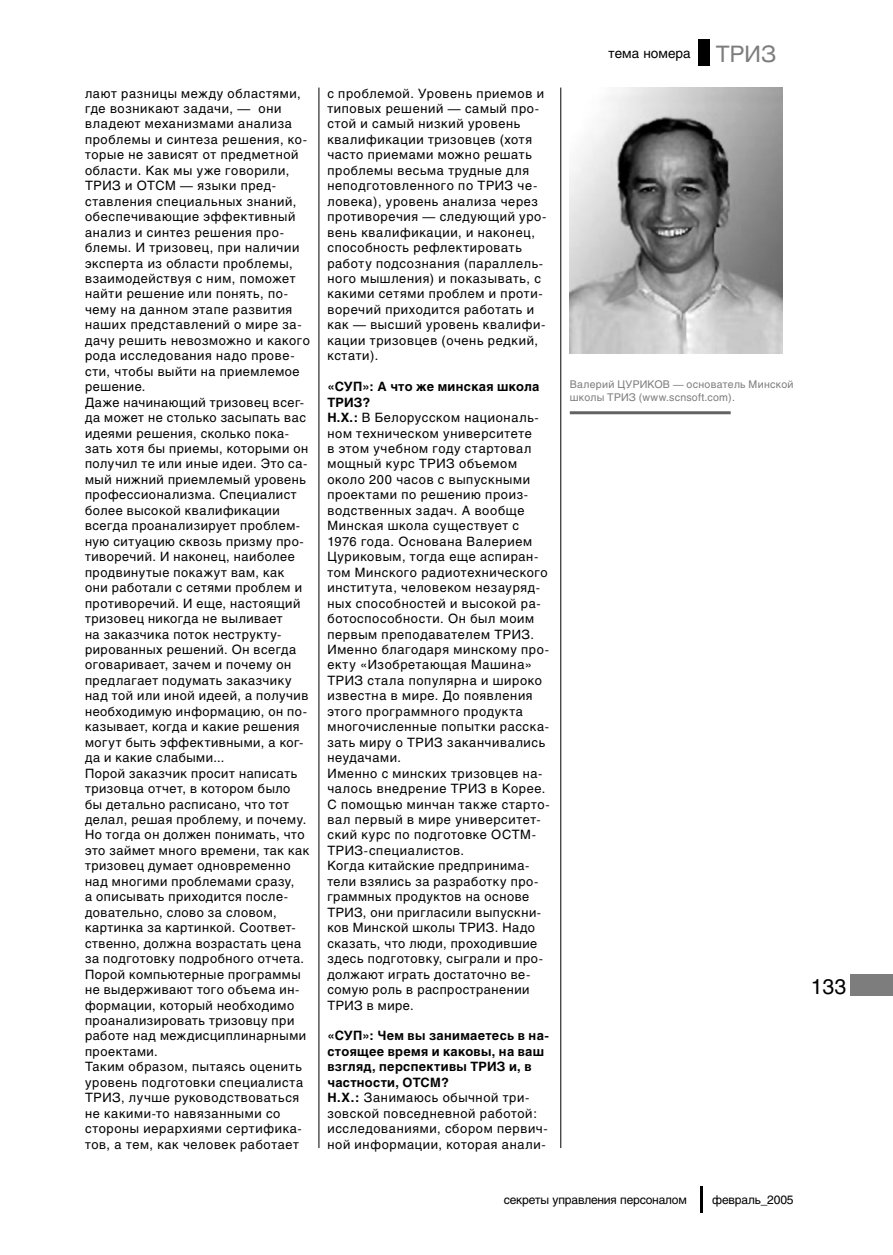
<style>
.page{position:relative;width:893px;height:1255px;background:#fff}
.page>*{position:absolute;margin:0;border:0;box-sizing:border-box;transform-origin:0 0}
.t1{font:21px "Helios";color:#000}
.t2{font:13.5px "Helios";color:#000}
.t3{font:12.75px/15.5px "Helios";letter-spacing:.05em;color:#000}
.t4{font:700 12.75px/15.5px "Helios";letter-spacing:.025em;color:#000}
.t5{font:12px "Helios";letter-spacing:-.015em;color:#000}
.t6{font:10.5px/13.5px "Helios";letter-spacing:.025em;color:#7d7d7d}
.s1{font-weight:700}
.s2{font-size:22.5px;color:#7d7d7d}
</style>
<div class="page">
<div style="left:850px;top:974px;width:43px;height:22px;background:#7d7d7d"></div>
<hr style="left:700px;top:1186px;width:2px;height:26px;background:#000">
<div style="left:698px;top:40px;width:12px;height:26px;background:#000"></div>
<img style="left:570px;top:88px;width:212px;height:266px">
<hr style="left:570px;top:411px;width:161px;height:3px;background:#636363">
<hr style="left:319px;top:88px;width:1px;height:1059px;background:#000">
<hr style="left:560px;top:88px;width:1px;height:1059px;background:#000">
<p class="t3" style="left:85px;top:85px;width:226px">лают разницы между областями, где возникают задачи, — они владеют механизмами анализа проблемы и синтеза решения, ко&shy;торые не зависят от предметной области. Как мы уже говорили,<br>ТРИЗ и ОТСМ — языки пред&shy;ставления специальных знаний, обеспечивающие эффективный анализ и синтез решения про&shy;блемы. И тризовец, при наличии эксперта из области проблемы, взаимодействуя с ним, поможет найти решение или понять, по&shy;чему на данном этапе развития наших представлений о мире за&shy;дачу решить невозможно и какого рода исследования надо прове&shy;сти, чтобы выйти на приемлемое решение.</p>
<p class="t3" style="left:85px;top:394px;width:225px">Даже начинающий тризовец всег&shy;да может не столько засыпать вас идеями решения, сколько пока&shy;зать хотя бы приемы, которыми он получил те или иные идеи. Это са&shy;мый нижний приемлемый уровень профессионализма. Специалист более высокой квалификации всегда проанализирует проблем&shy;ную ситуацию сквозь призму про&shy;тиворечий. И наконец, наиболее продвинутые покажут вам, как они работали с сетями проблем и противоречий. И еще, настоящий тризовец никогда не выливает<br>на заказчика поток неструкту&shy;рированных решений. Он всегда оговаривает, зачем и почему он предлагает подумать заказчику над той или иной идеей, а получив необходимую информацию, он по&shy;казывает, когда и какие решения могут быть эффективными, а ког&shy;да и какие слабыми...</p>
<p class="t3" style="left:85px;top:765px;width:226px">Порой заказчик просит написать тризовца отчет, в котором было бы детально расписано, что тот делал, решая проблему, и почему.<br>Но тогда он должен понимать, что это займет много времени, так как тризовец думает одновременно над многими проблемами сразу,<br>а описывать приходится после&shy;довательно, слово за словом, картинка за картинкой. Соответ&shy;ственно, должна возрастать цена за подготовку подробного отчета.<br>Порой компьютерные программы не выдерживают того объема ин&shy;формации, который необходимо проанализировать тризовцу при работе над междисциплинарными проектами.</p>
<p class="t3" style="left:85px;top:1058px;width:220px">Таким образом, пытаясь оценить уровень подготовки специалиста<br>ТРИЗ, лучше руководствоваться не какими-то навязанными со стороны иерархиями сертифика&shy;тов, а тем, как человек работает</p>
<p class="t3" style="left:327px;top:85px;width:221px">с проблемой. Уровень приемов и типовых решений — самый про&shy;стой и самый низкий уровень квалификации тризовцев (хотя часто приемами можно решать проблемы весьма трудные для неподготовленного по ТРИЗ че&shy;ловека), уровень анализа через противоречия — следующий уро&shy;вень квалификации, и наконец, способность рефлектировать работу подсознания (параллель&shy;ного мышления) и показывать, с какими сетями проблем и проти&shy;воречий приходится работать и как — высший уровень квалифи&shy;кации тризовцев (очень редкий, кстати).</p>
<p class="t4" style="left:327px;top:379px;width:214px">«СУП»: А что же минская школа<br>ТРИЗ?</p>
<p class="t3" style="left:327px;top:410px;width:223px"><span class="s1">Н.Х.:</span> В Белорусском националь&shy;ном техническом университете<br>в этом учебном году стартовал мощный курс ТРИЗ объемом около 200 часов с выпускными проектами по решению произ&shy;водственных задач. А вообще<br>Минская школа существует с<br>1976 года. Основана Валерием<br>Цуриковым, тогда еще аспиран&shy;том Минского радиотехнического института, человеком незауряд&shy;ных способностей и высокой ра&shy;ботоспособности. Он был моим первым преподавателем ТРИЗ.<br>Именно благодаря минскому про&shy;екту «Изобретающая Машина»<br>ТРИЗ стала популярна и широко известна в мире. До появления этого программного продукта многочисленные попытки расска&shy;зать миру о ТРИЗ заканчивались неудачами.</p>
<p class="t3" style="left:327px;top:765px;width:224px">Именно с минских тризовцев на&shy;чалось внедрение ТРИЗ в Корее.<br>С помощью минчан также старто&shy;вал первый в мире университет&shy;ский курс по подготовке ОСТМ-<br>ТРИЗ-специалистов.</p>
<p class="t3" style="left:327px;top:858px;width:217px">Когда китайские предпринима&shy;тели взялись за разработку про&shy;граммных продуктов на основе<br>ТРИЗ, они пригласили выпускни&shy;ков Минской школы ТРИЗ. Надо сказать, что люди, проходившие здесь подготовку, сыграли и про&shy;должают играть достаточно ве&shy;сомую роль в распространении<br>ТРИЗ в мире.</p>
<p class="t4" style="left:327px;top:1028px;width:223px">«СУП»: Чем вы занимаетесь в на&shy;стоящее время и каковы, на ваш взгляд, перспективы ТРИЗ и, в частности, ОТСМ?</p>
<p class="t3" style="left:327px;top:1089px;width:222px"><span class="s1">Н.Х.:</span> Занимаюсь обычной три&shy;зовской повседневной работой: исследованиями, сбором первич&shy;ной информации, которая анали-</p>
<p class="t2" style="left:609px;top:45px;width:169px">тема номера <span class="s2">ТРИЗ</span></p>
<p class="t6" style="left:570px;top:377px;width:225px">Валерий ЦУРИКОВ — основатель Минской школы ТРИЗ (www.scnsoft.com).</p>
<p class="t5" style="left:504px;top:1192px;width:185px">секреты управления персоналом</p>
<p class="t5" style="left:712px;top:1192px;width:83px">февраль_2005</p>
<h1 class="t1" style="left:811px;top:973px;width:37px">133</h1>
</div>
